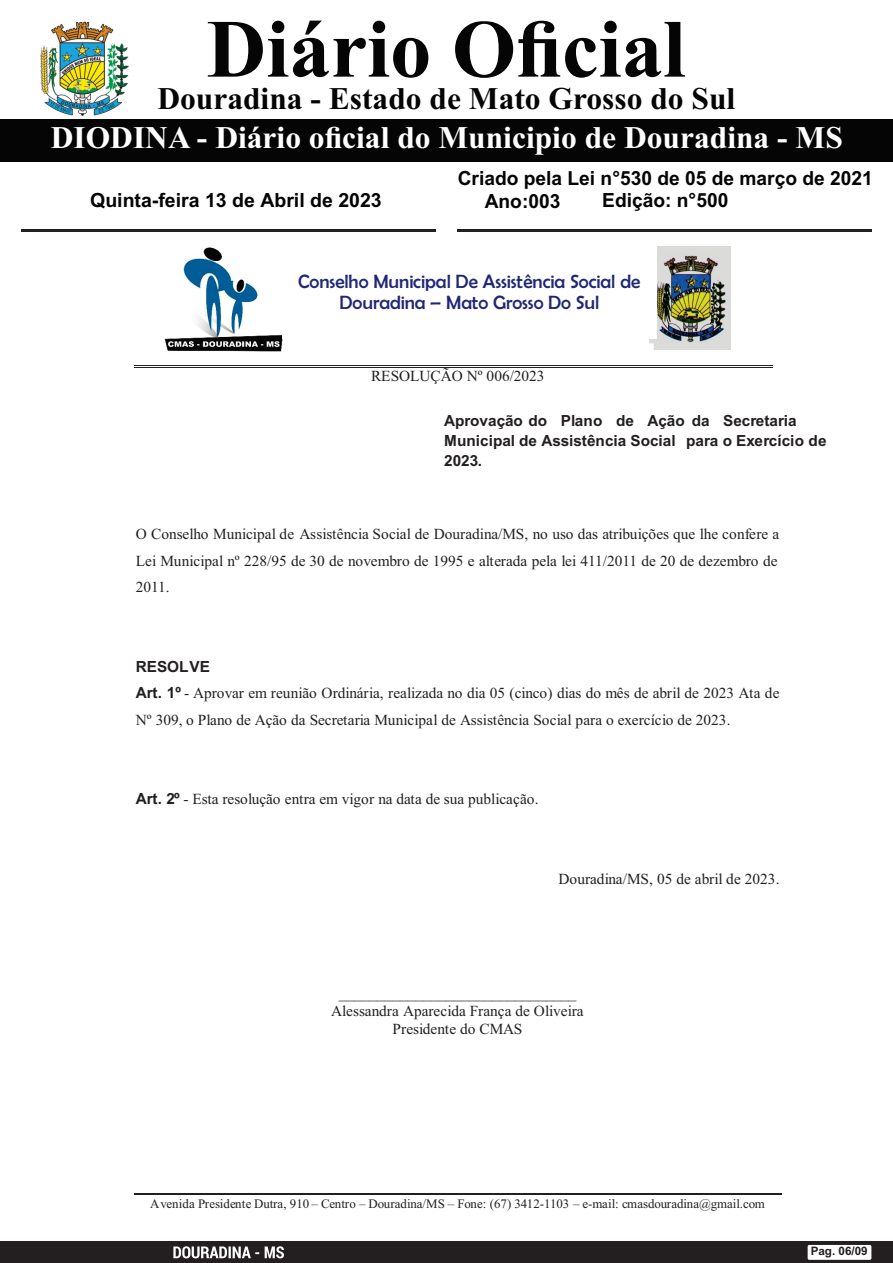
<style>
.page{position:relative;width:893px;height:1263px;background:#fff}
.page>*{position:absolute;margin:0;border:0;box-sizing:border-box;transform-origin:0 0}
.t1{font:700 82.5px "Times New Roman";color:#040504}
.t2{font:700 31.5px "Times New Roman";color:#fff}
.t3{font:700 31.5px "Times New Roman";color:#040504}
.t4{font:700 19.5px "Arial";color:#040504}
.t5{font:19.35px/21.1px "Berlin Sans FB";color:#202776;text-align:center}
.t6{font:15.3px/26.4px "Times New Roman";color:#231f20;text-align:justify}
.t7{font:700 15.3px/20.2px "Arial";color:#231f20}
.t8{font:12.9px "Times New Roman";color:#231f20}
.t9{font:700 11.7px "Arial";color:#231f20}
.s1{font-family:"Arial";font-weight:700}
</style>
<div class="page">
<div style="left:0;top:119px;width:893px;height:42px;background:#040504"></div>
<img style="left:40px;top:21px;width:89px;height:95px">
<div style="left:0;top:1242px;width:893px;height:21px;background:#231f20"></div>
<div style="left:808px;top:1245px;width:63px;height:15px;background:#fff;border-radius:2px"></div>
<svg style="left:173px;top:1246px;width:111px;height:12px"></svg>
<hr style="left:21px;top:229px;width:415px;height:3px;background:#231f20">
<hr style="left:457px;top:229px;width:414px;height:3px;background:#231f20">
<img style="left:165px;top:247px;width:118px;height:105px">
<hr style="left:134px;top:367px;width:638px;height:1px;background:#231f20">
<hr style="left:134px;top:366px;width:638px;height:1px;background:#231f20">
<hr style="left:134px;top:1193px;width:647px;height:1px;background:#231f20">
<hr style="left:134px;top:1194px;width:647px;height:1px;background:#231f20">
<img style="left:649px;top:246px;width:82px;height:104px">
<div style="left:282px;top:243px;width:374px;height:96px;background:#fff"></div>
<h1 class="t1" style="left:207px;top:21px;width:480px">Diário Oficial</h1>
<h2 class="t3" style="left:157px;top:88px;width:579px">Douradina - Estado de Mato Grosso do Sul</h2>
<h2 class="t2" style="left:51px;top:126px;width:793px">DIODINA - Diário oficial do Municipio de Douradina - MS</h2>
<p class="t4" style="left:458px;top:171px;width:417px">Criado pela Lei n°530 de 05 de março de 2021</p>
<p class="t4" style="left:90px;top:193px;width:293px">Quinta-feira 13 de Abril de 2023</p>
<p class="t4" style="left:602px;top:192px;width:128px">Edição: n°500</p>
<p class="t4" style="left:485px;top:194px;width:77px">Ano:003</p>
<p class="t5" style="left:298px;top:270px;width:344px">Conselho Municipal De Assistência Social de<br>Douradina – Mato Grosso Do Sul</p>
<p class="t6" style="left:371px;top:364px;width:175px">RESOLUÇÃO Nº 006/2023</p>
<p class="t7" style="left:444px;top:412px;width:384px">Aprovação do Plano de Ação da Secretaria<br>Municipal de Assistência Social para o Exercício de<br>2023.</p>
<p class="t6" style="left:136px;top:522px;width:645px">O Conselho Municipal de Assistência Social de Douradina/MS, no uso das atribuições que lhe confere a Lei Municipal nº 228/95 de 30 de novembro de 1995 e alterada pela lei 411/2011 de 20 de dezembro de 2011.</p>
<p class="t7" style="left:136px;top:658px;width:76px">RESOLVE</p>
<p class="t6" style="left:136px;top:681px;width:645px"><span class="s1">Art. 1º</span> - Aprovar em reunião Ordinária, realizada no dia 05 (cinco) dias do mês de abril de 2023 Ata de<br>Nº 309, o Plano de Ação da Secretaria Municipal de Assistência Social para o exercício de 2023.</p>
<p class="t6" style="left:136px;top:787px;width:404px"><span class="s1">Art. 2º</span> - Esta resolução entra em vigor na data de sua publicação.</p>
<p class="t6" style="left:558px;top:867px;width:223px">Douradina/MS, 05 de abril de 2023.</p>
<p class="t6" style="left:331px;top:986px;width:254px;line-height:17.7px;text-align:center">_______________________________<br>Alessandra Aparecida França de Oliveira<br>Presidente do CMAS</p>
<p class="t8" style="left:150px;top:1199px;width:616px">Avenida Presidente Dutra, 910 – Centro – Douradina/MS – Fone: (67) 3412-1103 – e-mail: cmasdouradina@gmail.com</p>
<p class="t9" style="left:811px;top:1247px;width:59px">Pag. 06/09</p>
</div>
